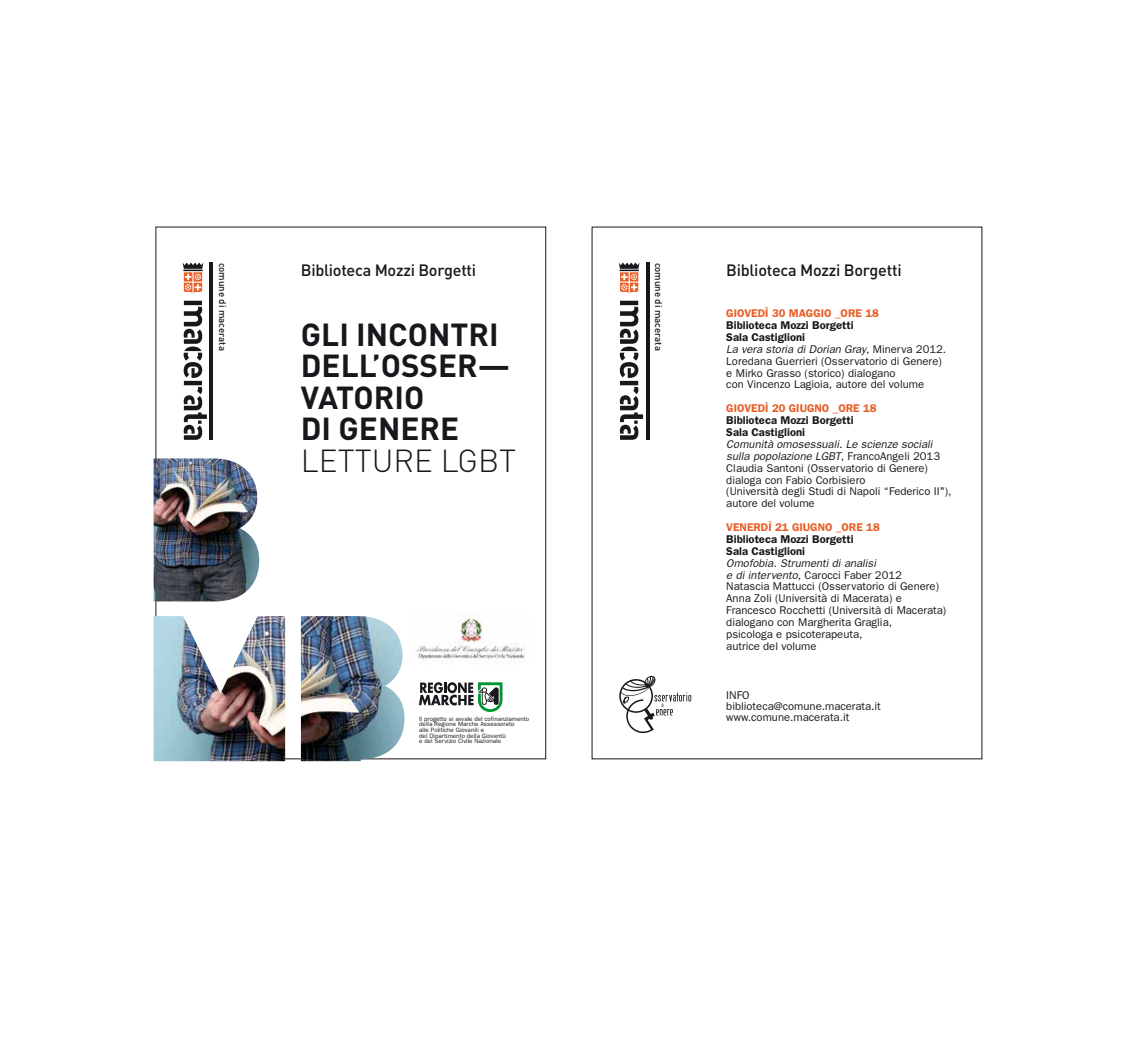
<style>
.page{position:relative;width:1126px;height:1053px;background:#fff}
.page>*{position:absolute;margin:0;border:0;box-sizing:border-box;transform-origin:0 0}
.t1{font:700 31.5px/31.5px "DIN";color:#1a171c}
.t2{font:300 31.5px "DIN";color:#1a171c}
.t3{font:500 16.25px "DIN";letter-spacing:-.015em;color:#1a171c}
.t4{font:11.25px/11.9px "Franklin Gothic";color:#1a171c}
.t5{font:600 11.25px/11.9px "Franklin Gothic";color:#1a171c}
.t6{font:600 11.25px "Franklin Gothic";color:#e95e27}
.t7{font:500 9.75px "DIN";color:#1a171c}
.t8{font:6.25px/5.6px "Franklin Gothic";color:#1a171c}
.s1{font-weight:600}
.s2{font-style:italic}
</style>
<div class="page">
<hr style="left:210px;top:262px;width:3px;height:178px;background:#1a171c">
<svg style="left:184px;top:301px;width:23px;height:139px"></svg>
<svg style="left:183px;top:262px;width:20px;height:31px"></svg>
<hr style="left:183px;top:269px;width:20px;height:2px;background:#1a171c">
<hr style="left:646px;top:262px;width:3px;height:178px;background:#1a171c">
<svg style="left:620px;top:301px;width:23px;height:139px"></svg>
<svg style="left:619px;top:262px;width:20px;height:31px"></svg>
<hr style="left:619px;top:269px;width:20px;height:2px;background:#1a171c">
<svg style="left:419px;top:682px;width:84px;height:30px"></svg>
<img style="left:416px;top:613px;width:109px;height:48px">
<svg style="left:619px;top:675px;width:72px;height:58px"></svg>
<img style="left:154px;top:458px;width:105px;height:143px">
<img style="left:154px;top:616px;width:250px;height:145px">
<p class="t7" style="left:229px;top:262px;width:90px;rotate:90deg">comune di macerata</p>
<h2 class="t3" style="left:726px;top:259px;width:177px">Biblioteca Mozzi Borgetti</h2>
<p class="t7" style="left:665px;top:262px;width:90px;rotate:90deg">comune di macerata</p>
<h2 class="t3" style="left:301px;top:259px;width:177px">Biblioteca Mozzi Borgetti</h2>
<p class="t6" style="left:726px;top:306px;width:154px">GIOVEDÌ 30 MAGGIO _ORE 18</p>
<p class="t4" style="left:726px;top:319px;width:221px"><span class="s1">Biblioteca Mozzi Borgetti<br>Sala Castiglioni<br></span><span class="s2">La vera storia di Dorian Gray</span>, Minerva 2012.<br>Loredana Guerrieri (Osservatorio di Genere) e Mirko Grasso (storico) dialogano<br>con Vincenzo Lagioia, autore del volume</p>
<p class="t6" style="left:726px;top:401px;width:152px">GIOVEDÌ 20 GIUGNO _ORE 18</p>
<p class="t5" style="left:726px;top:414px;width:129px">Biblioteca Mozzi Borgetti<br>Sala Castiglioni</p>
<p class="t4" style="left:726px;top:438px;width:227px"><span class="s2">Comunità omosessuali. Le scienze sociali sulla popolazione LGBT</span>, FrancoAngeli 2013<br>Claudia Santoni (Osservatorio di Genere) dialoga con Fabio Corbisiero<br>(Università degli Studi di Napoli “Federico II"), autore del volume</p>
<p class="t6" style="left:726px;top:520px;width:155px">VENERDÌ 21 GIUGNO _ORE 18</p>
<p class="t5" style="left:726px;top:532px;width:129px">Biblioteca Mozzi Borgetti<br>Sala Castiglioni</p>
<p class="t4" style="left:726px;top:556px;width:221px"><span class="s2">Omofobia. Strumenti di analisi<br>e di intervento</span>, Carocci Faber 2012<br>Natascia Mattucci (Osservatorio di Genere)<br>Anna Zoli (Università di Macerata) e Francesco Rocchetti (Università di Macerata) dialogano con Margherita Graglia,<br>psicologa e psicoterapeuta,<br>autrice del volume</p>
<h1 class="t1" style="left:301px;top:317px;width:211px">GLI INCONTRI<br>DELL’OSSER—<br>VATORIO<br>DI GENERE</h1>
<h1 class="t2" style="left:301px;top:441px;width:217px">LETTURE LGBT</h1>
<p class="t8" style="left:419px;top:715px;width:111px">Il progetto si avvale del cofinanziamento della Regione Marche Assessorato<br>alle Politiche Giovanili e<br>del Dipartimento della Gioventù<br>e del Servizio Civile Nazionale</p>
<p class="t4" style="left:726px;top:689px;width:156px;line-height:11.2px">INFO biblioteca@comune.macerata.it www.comune.macerata.it</p>
</div>
